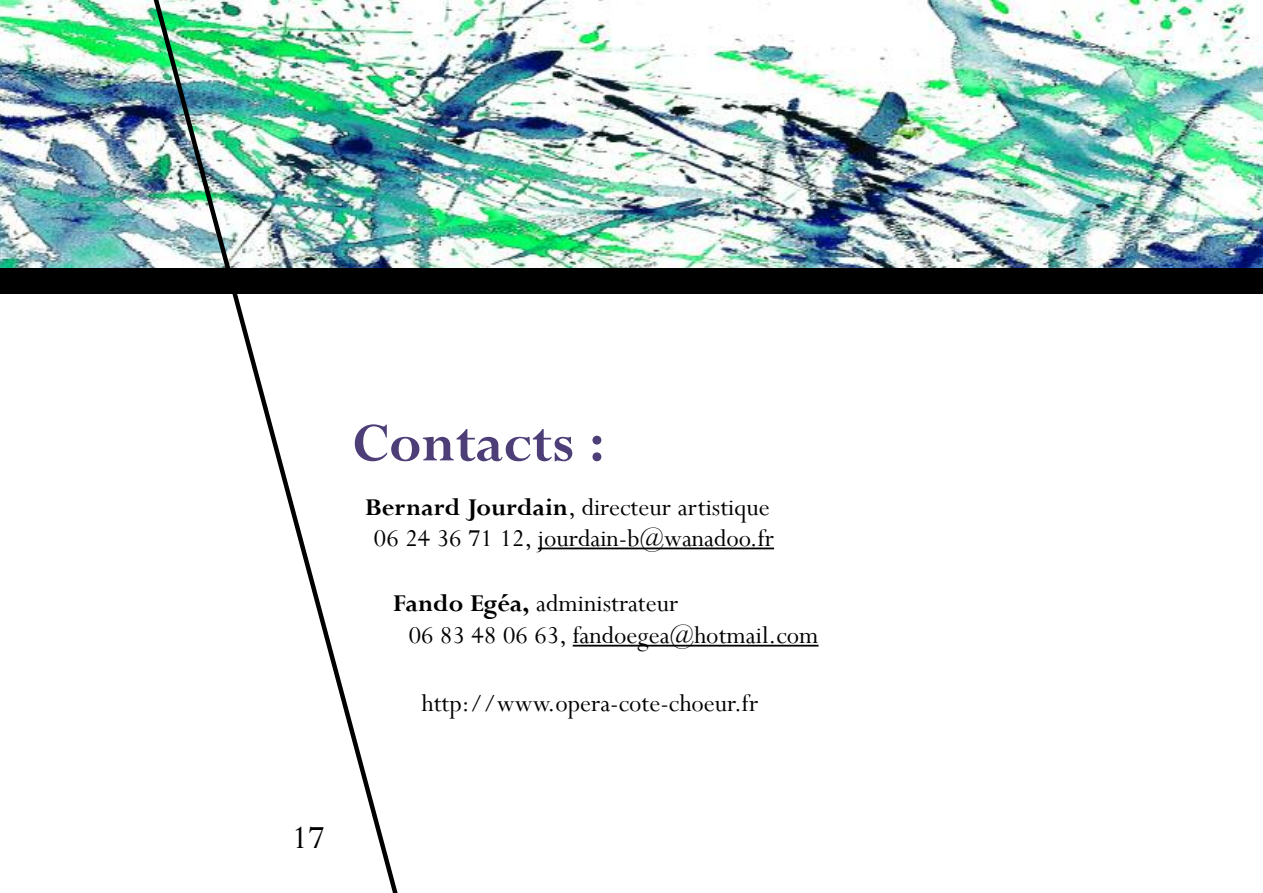
<style>
.page{position:relative;width:1263px;height:893px;background:#fff}
.page>*{position:absolute;margin:0;border:0;box-sizing:border-box;transform-origin:0 0}
.t1{font:700 60px "Perpetua";color:#4d3e77}
.t2{font:36px "Perpetua";color:#000}
.t3{font:27px/30.6px "Perpetua";color:#000;text-align:center}
.s1{font-weight:700}
</style>
<div class="page">
<img style="left:0;top:0;width:1263px;height:268px">
<div style="left:0;top:268px;width:1263px;height:25px;background:#000"></div>
<img style="left:135px;top:0;width:277px;height:893px">
<hr style="left:538px;top:548px;width:236px;height:1px;background:#000">
<hr style="left:573px;top:645px;width:245px;height:2px;background:#000">
<h1 class="t1" style="left:352px;top:411px;width:254px">Contacts :</h1>
<p class="t3" style="left:365px;top:493px;width:410px"><span class="s1">Bernard Jourdain</span>, directeur artistique<br>06 24 36 71 12, jourdain-b@wanadoo.fr</p>
<p class="t3" style="left:409px;top:588px;width:411px;line-height:32.4px;text-align:left;text-indent:-16px"><span class="s1">Fando Egéa,</span> administrateur<br>06 83 48 06 63, fandoegea@hotmail.com</p>
<p class="t3" style="left:422px;top:689px;width:338px">http://www.opera-cote-choeur.fr</p>
<h2 class="t2" style="left:292px;top:818px;width:34px">17</h2>
</div>
